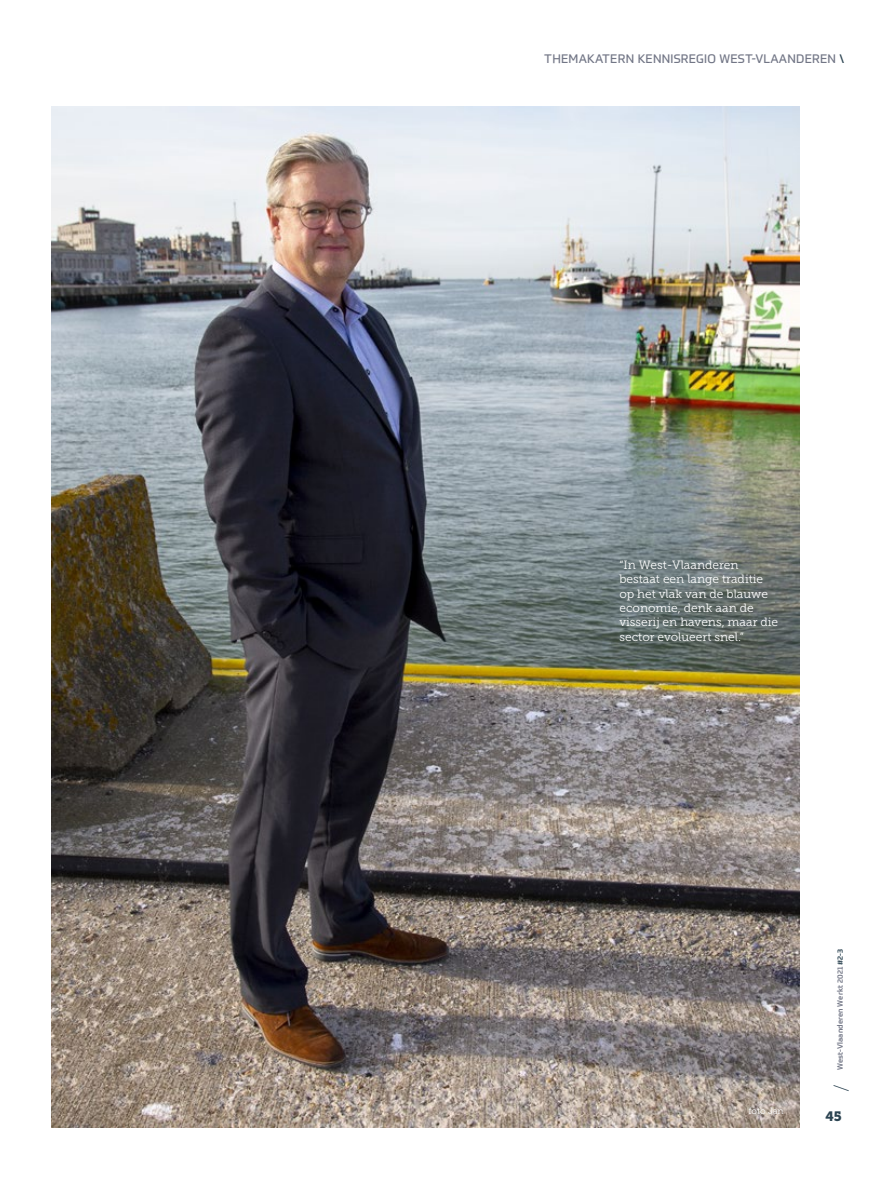
<style>
.page{position:relative;width:893px;height:1191px;background:#fff}
.page>*{position:absolute;margin:0;border:0;box-sizing:border-box;transform-origin:0 0}
.t1{font:100 21px "Prometo";color:#2c4452}
.t2{font:13.5px "Museo Slab 900";color:#2c4452}
._7__Foto_beschrijvin{font:12px/14.4px "Museo Slab 300";color:#fff}
.t3{font:12px "Prometo";letter-spacing:.02em;color:#727686}
.fotograaf{font:9px "Museo Slab 300";color:#fff}
.t4{font:500 7.5px "Prometo";letter-spacing:.02em;color:#727686}
.s1{color:#2c4452}
</style>
<div class="page">
<img style="left:51px;top:106px;width:748px;height:1021px">
<p class="t3" style="left:544px;top:52px;width:302px">THEMAKATERN KENNISREGIO WEST-VLAANDEREN <span class="s1">\</span></p>
<p class="_7__Foto_beschrijvin" style="left:619px;top:557px;width:160px">“In West-Vlaanderen bestaat een lange traditie op het vlak van de blauwe economie, denk aan de visserij en havens, maar die sector evolueert snel.”</p>
<p class="fotograaf" style="left:748px;top:1106px;width:37px">foto Jan</p>
<p class="t4" style="left:835px;top:1070px;width:123px;rotate:-90deg">West-Vlaanderen Werkt 2021 <span class="s1">#2-3</span></p>
<h1 class="t1" style="left:829px;top:1092px;width:9px;rotate:-90deg">/</h1>
<p class="t2" style="left:825px;top:1108px;width:18px">45</p>
</div>
